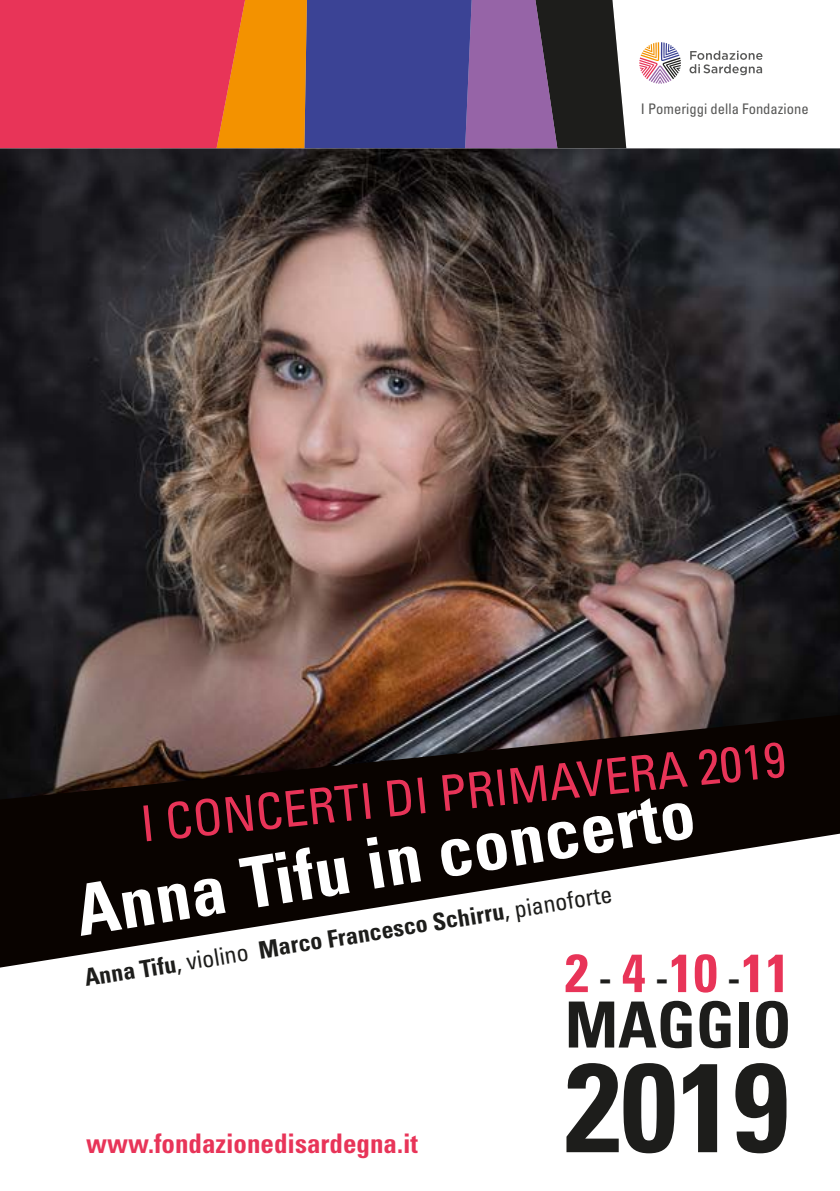
<style>
.page{position:relative;width:840px;height:1191px;background:#fff}
.page>*{position:absolute;margin:0;border:0;box-sizing:border-box;transform-origin:0 0}
.t1{font:700 condensed 126px "Univers";color:#1d1d1b}
.t2{font:700 condensed 70.6px "Univers";color:#fff}
.t3{font:700 condensed 63.6px "Univers";color:#1d1d1b}
.t4{font:700 condensed 53.6px "Univers";color:#e83458}
.t5{font:condensed 49.6px "Univers";color:#e83458}
.t6{font:700 condensed 27px "Univers";color:#e83458}
.t7{font:700 condensed 24px "Univers";color:#1d1d1b}
.t8{font:condensed 14.6px "Univers";color:#575756}
.s1{font-weight:400}
.s2{font-size:39.2px;color:#1d1d1b}
</style>
<div class="page">
<svg style="left:689px;top:51px;width:73px;height:24px"></svg>
<div style="left:0;top:0;width:90px;height:148px;background:#e83458"></div>
<svg style="left:90px;top:0;width:203px;height:148px;background:#eb4f3e"></svg>
<svg style="left:293px;top:0;width:144px;height:148px;background:#4b4a87"></svg>
<svg style="left:437px;top:0;width:96px;height:148px;background:#7759a0"></svg>
<svg style="left:533px;top:0;width:148px;height:148px"></svg>
<img style="left:0;top:148px;width:839px;height:565px">
<svg style="left:0;top:713px;width:839px;height:255px;fill:#090300"></svg>
<p class="t8" style="left:640px;top:100px;width:169px">I Pomeriggi della Fondazione</p>
<h3 class="t5" style="left:137px;top:794px;width:649px;rotate:-6deg">I CONCERTI DI PRIMAVERA 2019</h3>
<h2 class="t2" style="left:69px;top:867px;width:626px;rotate:-9deg">Anna Tifu in concerto</h2>
<p class="t7" style="left:82px;top:963px;width:535px;rotate:-9deg">Anna Tifu<span class="s1">, violino</span> Marco Francesco Schirru<span class="s1">, pianoforte</span></p>
<h3 class="t4" style="left:564px;top:940px;width:226px">2 <span class="s2">-</span> 4 <span class="s2">-</span>10 <span class="s2">-</span>11</h3>
<h3 class="t3" style="left:564px;top:986px;width:228px">MAGGIO</h3>
<h1 class="t1" style="left:564px;top:1030px;width:225px">2019</h1>
<p class="t6" style="left:86px;top:1126px;width:333px">www.fondazionedisardegna.it</p>
</div>
